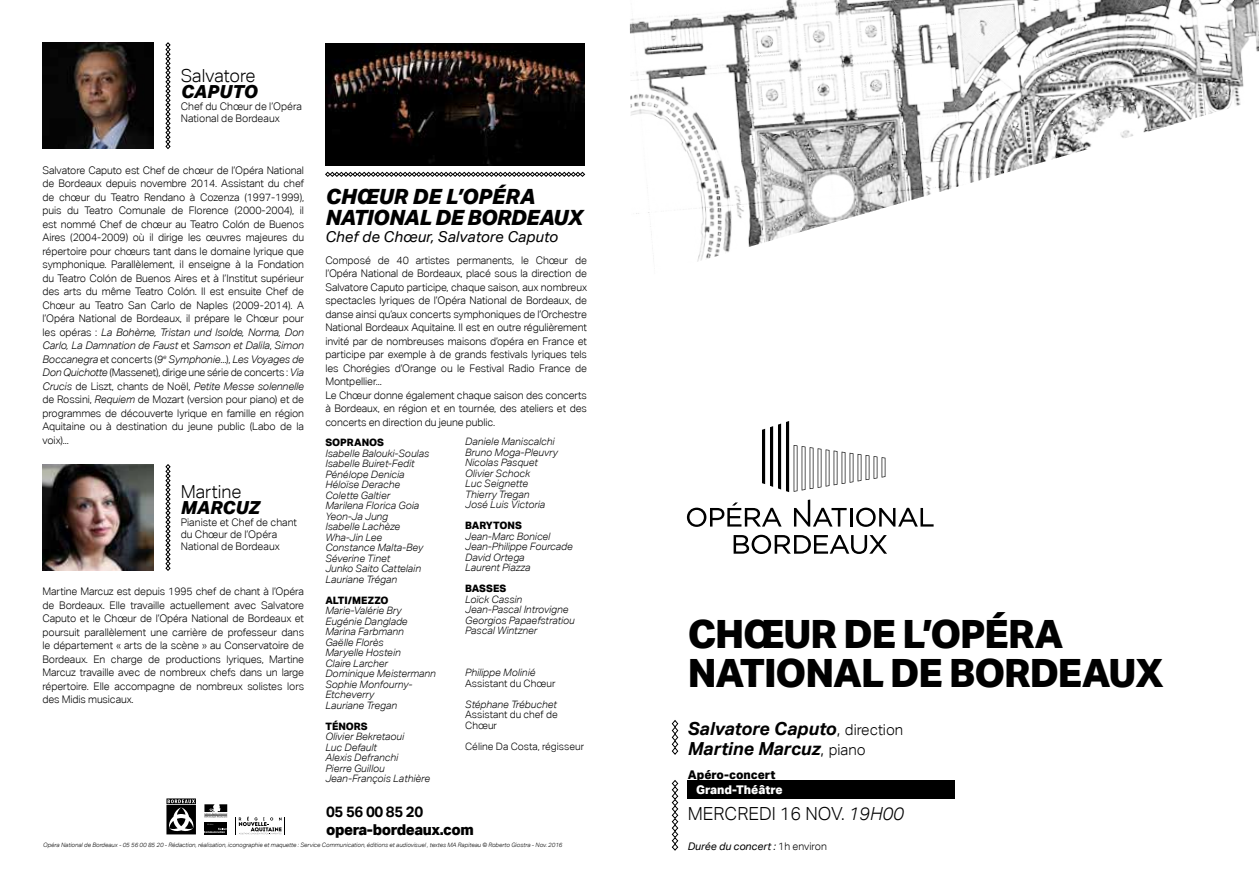
<style>
.page{position:relative;width:1259px;height:893px;background:#fff}
.page>*{position:absolute;margin:0;border:0;box-sizing:border-box;transform-origin:0 0}
.t1{font:800 39px/39px "Aktiv Grotesk";letter-spacing:-.025em;color:#000}
.t2{font:italic 800 21px/21px "Aktiv Grotesk";letter-spacing:-.02em;color:#000}
.t3{font:italic 700 18px/19.5px "Aktiv Grotesk";color:#000}
.t4{font:300 18px "Aktiv Grotesk";color:#000}
.t5{font:italic 800 18px "Aktiv Grotesk";color:#000}
.t6{font:italic 15px "Aktiv Grotesk";letter-spacing:.01em;color:#000}
.t7{font:800 15px "Aktiv Grotesk";letter-spacing:-.03em;color:#000}
.t8{font:700 15px "Aktiv Grotesk";letter-spacing:-.025em;color:#000}
.t9{font:800 12px "Aktiv Grotesk";color:#000}
.t10{font:800 12px "Aktiv Grotesk";color:#fff}
.t11{font:300 10.5px/13.5px "Aktiv Grotesk";letter-spacing:-.01em;color:#000}
.t12{font:italic 10.5px "Aktiv Grotesk";color:#000}
.t13{font:italic 300 10.2px/10.5px "Aktiv Grotesk";color:#000}
.t14{font:300 10.2px/10.5px "Aktiv Grotesk";color:#000}
.t15{font:800 10.2px "Aktiv Grotesk";letter-spacing:-.005em;color:#000}
.t16{font:italic 300 6px "Aktiv Grotesk";color:#000}
.s1{font-style:italic}
.s2{font-weight:300;font-style:normal}
.s3{font-weight:300;font-style:normal;font-size:15px}
</style>
<div class="page">
<svg style="left:325px;top:172px;width:260px;height:5px"></svg>
<img style="left:325px;top:44px;width:260px;height:121px">
<svg style="left:671px;top:720px;width:7px;height:35px"></svg>
<svg style="left:671px;top:780px;width:7px;height:71px"></svg>
<div style="left:688px;top:780px;width:267px;height:19px;background:#000"></div>
<img style="left:629px;top:0;width:630px;height:262px">
<svg style="left:794px;top:499px;width:139px;height:28px"></svg>
<svg style="left:687px;top:502px;width:94px;height:25px"></svg>
<svg style="left:733px;top:535px;width:154px;height:19px"></svg>
<svg style="left:762px;top:421px;width:123px;height:71px"></svg>
<svg style="left:166px;top:798px;width:30px;height:36px"></svg>
<div style="left:204px;top:822px;width:23px;height:12px;background:#000"></div>
<svg style="left:204px;top:824px;width:23px;height:9px"></svg>
<svg style="left:204px;top:804px;width:23px;height:14px"></svg>
<svg style="left:235px;top:816px;width:50px;height:18px"></svg>
<svg style="left:165px;top:42px;width:5px;height:107px"></svg>
<img style="left:43px;top:43px;width:110px;height:106px">
<svg style="left:165px;top:464px;width:5px;height:107px"></svg>
<img style="left:43px;top:464px;width:110px;height:107px">
<h3 class="t4" style="left:181px;top:65px;width:76px">Salvatore</h3>
<h3 class="t5" style="left:181px;top:80px;width:79px">CAPUTO</h3>
<p class="t11" style="left:181px;top:101px;width:123px;line-height:12px">Chef du Chœur de l’Opéra<br>National de Bordeaux</p>
<p class="t11" style="left:43px;top:163px;width:263px;text-align:justify">Salvatore Caputo est Chef de chœur de l’Opéra National de Bordeaux depuis novembre 2014. Assistant du chef de chœur du Teatro Rendano à Cozenza (1997-1999), puis du Teatro Comunale de Florence (2000-2004), il est nommé Chef de chœur au Teatro Colón de Buenos Aires (2004-2009) où il dirige les œuvres majeures du répertoire pour chœurs tant dans le domaine lyrique que symphonique. Parallèlement, il enseigne à la Fondation du Teatro Colón de Buenos Aires et à l’Institut supérieur des arts du même Teatro Colón. Il est ensuite Chef de Chœur au Teatro San Carlo de Naples (2009-2014). A l’Opéra National de Bordeaux, il prépare le Chœur pour les opéras : <span class="s1">La Bohème, Tristan und Isolde, Norma, Don Carlo, La Damnation de Faust</span> et <span class="s1">Samson et Dalila</span>, <span class="s1">Simon Boccanegra</span> et concerts (<span class="s1">9</span><sup>e</sup> <span class="s1">Symphonie</span>...), <span class="s1">Les Voyages de Don Quichotte</span> (Massenet), dirige une série de concerts : <span class="s1">Via Crucis</span> de Liszt, chants de Noël, <span class="s1">Petite Messe solennelle </span>de Rossini, <span class="s1">Requiem</span> de Mozart (version pour piano) et de programmes de découverte lyrique en famille en région Aquitaine ou à destination du jeune public (Labo de la voix)...</p>
<h3 class="t4" style="left:181px;top:481px;width:62px">Martine</h3>
<h3 class="t5" style="left:181px;top:496px;width:80px">MARCUZ</h3>
<p class="t11" style="left:181px;top:516px;width:118px;line-height:12px">Pianiste et Chef de chant du Chœur de l’Opéra<br>National de Bordeaux</p>
<p class="t11" style="left:43px;top:585px;width:263px;text-align:justify">Martine Marcuz est depuis 1995 chef de chant à l’Opéra de Bordeaux. Elle travaille actuellement avec Salvatore Caputo et le Chœur de l’Opéra National de Bordeaux et poursuit parallèlement une carrière de professeur dans le département « arts de la scène » au Conservatoire de Bordeaux. En charge de productions lyriques, Martine Marcuz travaille avec de nombreux chefs dans un large répertoire. Elle accompagne de nombreux solistes lors des Midis musicaux.</p>
<h2 class="t2" style="left:325px;top:186px;width:259px">CHŒUR DE L’OPÉRA<br>NATIONAL DE BORDEAUX</h2>
<h3 class="t6" style="left:325px;top:227px;width:234px">Chef de Chœur, Salvatore Caputo</h3>
<p class="t11" style="left:325px;top:253px;width:263px">Composé de 40 artistes permanents, le Chœur de l’Opéra National de Bordeaux, placé sous la direction de Salvatore Caputo participe, chaque saison, aux nombreux spectacles lyriques de l’Opéra National de Bordeaux, de danse ainsi qu’aux concerts symphoniques de l’Orchestre National Bordeaux Aquitaine. Il est en outre régulièrement invité par de nombreuses maisons d’opéra en France et participe par exemple à de grands festivals lyriques tels les Chorégies d’Orange ou le Festival Radio France de Montpellier...<br>Le Chœur donne également chaque saison des concerts à Bordeaux, en région et en tournée, des ateliers et des concerts en direction du jeune public.</p>
<p class="t15" style="left:325px;top:436px;width:60px">SOPRANOS</p>
<p class="t13" style="left:325px;top:448px;width:105px">Isabelle Balouki-Soulas<br>Isabelle Buiret-Fedit<br>Pénélope Denicia<br>Héloïse Derache<br>Colette Galtier<br>Marilena Florica Goia<br>Yeon-Ja Jung<br>Isabelle Lachèze<br>Wha-Jin Lee<br>Constance Malta-Bey<br>Séverine Tinet<br>Junko Saito Cattelain<br>Lauriane Trégan</p>
<p class="t15" style="left:325px;top:593px;width:65px">ALTI/MEZZO</p>
<p class="t13" style="left:325px;top:605px;width:112px">Marie-Valérie Bry<br>Eugénie Danglade<br>Marina Farbmann<br>Gaëlle Florès<br>Maryelle Hostein<br>Claire Larcher<br>Dominique Meistermann<br>Sophie Monfourny-<br>Etcheverry<br>Lauriane Tregan</p>
<p class="t15" style="left:325px;top:719px;width:44px">TÉNORS</p>
<p class="t13" style="left:325px;top:731px;width:106px">Olivier Bekretaoui<br>Luc Default<br>Alexis Defranchi<br>Pierre Guillou<br>Jean-François Lathière</p>
<p class="t13" style="left:465px;top:436px;width:94px">Daniele Maniscalchi<br>Bruno Moga-Pleuvry<br>Nicolas Pasquet<br>Olivier Schock<br>Luc Seignette<br>Thierry Tregan<br>José Luis Victoria</p>
<p class="t15" style="left:465px;top:519px;width:58px">BARYTONS</p>
<p class="t13" style="left:465px;top:531px;width:109px">Jean-Marc Bonicel<br>Jean-Philippe Fourcade<br>David Ortega<br>Laurent Piazza</p>
<p class="t15" style="left:465px;top:582px;width:43px">BASSES</p>
<p class="t13" style="left:465px;top:594px;width:111px">Loïck Cassin<br>Jean-Pascal Introvigne<br>Georgios Papaefstratiou<br>Pascal Wintzner</p>
<p class="t13" style="left:465px;top:667px;width:72px">Philippe Molinié</p>
<p class="t14" style="left:465px;top:678px;width:92px">Assistant du Chœur</p>
<p class="t13" style="left:465px;top:699px;width:93px">Stéphane Trébuchet</p>
<p class="t14" style="left:465px;top:709px;width:94px">Assistant du chef de<br>Chœur</p>
<p class="t14" style="left:465px;top:741px;width:120px">Céline Da Costa, régisseur</p>
<h3 class="t8" style="left:326px;top:802px;width:99px">05 56 00 85 20</h3>
<h3 class="t7" style="left:326px;top:820px;width:149px">opera-bordeaux.com</h3>
<p class="t16" style="left:43px;top:841px;width:521px">Opéra National de Bordeaux - 05 56 00 85 20 - Rédaction, réalisation, iconographie et maquette : Service Communication, éditions et audiovisuel , textes MA Rapiteau © Roberto Giostra - Nov. 2016</p>
<h1 class="t1" style="left:688px;top:614px;width:477px">CHŒUR DE L’OPÉRA<br>NATIONAL DE BORDEAUX</h1>
<h3 class="t3" style="left:688px;top:719px;width:217px">Salvatore Caputo<span class="s2">,</span> <span class="s3">direction<br></span>Martine Marcuz<span class="s2">,</span> <span class="s3">piano</span></h3>
<p class="t9" style="left:688px;top:767px;width:89px">Apéro-concert</p>
<p class="t10" style="left:696px;top:782px;width:88px">Grand-Théâtre</p>
<h3 class="t4" style="left:688px;top:804px;width:217px">MERCREDI 16 NOV. <span class="s1">19H00</span></h3>
<p class="t12" style="left:688px;top:840px;width:141px">Durée du concert : <span class="s2">1h environ</span></p>
</div>
